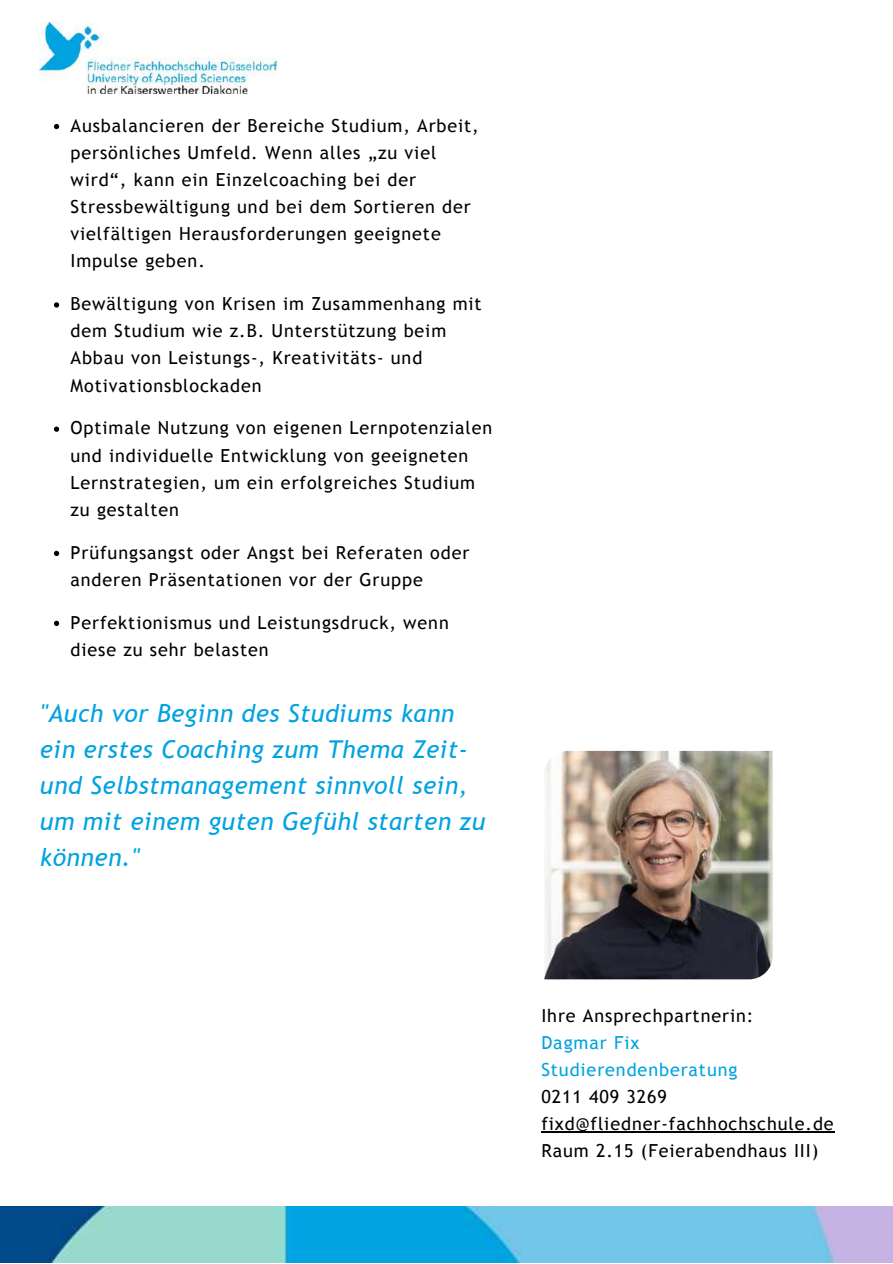
<style>
.page{position:relative;width:893px;height:1264px;background:#fff}
.page>*{position:absolute;margin:0;border:0;box-sizing:border-box;transform-origin:0 0}
.t1{font:italic 24.6px/36px "Trebuchet MS";letter-spacing:.02em;color:#00a3e0}
.t2{font:18px/27.2px "Trebuchet MS";letter-spacing:.05em;color:#000}
.t3{font:18px/27px "Trebuchet MS";letter-spacing:.05em;color:#00a3e0}
</style>
<div class="page">
<svg style="left:54px;top:124px;width:5px;height:5px"></svg>
<svg style="left:54px;top:302px;width:5px;height:5px"></svg>
<svg style="left:54px;top:426px;width:5px;height:6px"></svg>
<svg style="left:54px;top:551px;width:5px;height:5px"></svg>
<svg style="left:54px;top:620px;width:5px;height:6px"></svg>
<img style="left:40px;top:22px;width:236px;height:71px">
<hr style="left:541px;top:1131px;width:293px;height:1px;background:#000">
<img style="left:0;top:1206px;width:892px;height:56px">
<img style="left:544px;top:751px;width:228px;height:228px">
<p class="t2" style="left:70px;top:112px;width:410px">Ausbalancieren der Bereiche Studium, Arbeit, persönliches Umfeld. Wenn alles „zu viel wird“, kann ein Einzelcoaching bei der Stressbewältigung und bei dem Sortieren der vielfältigen Herausforderungen geeignete Impulse geben.</p>
<p class="t2" style="left:70px;top:290px;width:412px">Bewältigung von Krisen im Zusammenhang mit dem Studium wie z.B. Unterstützung beim Abbau von Leistungs-, Kreativitäts- und Motivationsblockaden</p>
<p class="t2" style="left:70px;top:414px;width:423px">Optimale Nutzung von eigenen Lernpotenzialen und individuelle Entwicklung von geeigneten Lernstrategien, um ein erfolgreiches Studium zu gestalten</p>
<p class="t2" style="left:70px;top:538px;width:400px">Prüfungsangst oder Angst bei Referaten oder anderen Präsentationen vor der Gruppe</p>
<p class="t2" style="left:70px;top:608px;width:380px">Perfektionismus und Leistungsdruck, wenn diese zu sehr belasten</p>
<h1 class="t1" style="left:40px;top:695px;width:447px">"Auch vor Beginn des Studiums kann ein erstes Coaching zum Thema Zeit&shy;und Selbstmanagement sinnvoll sein, um mit einem guten Gefühl starten zu können."</h1>
<p class="t2" style="left:541px;top:1001px;width:213px">Ihre Ansprechpartnerin:</p>
<p class="t3" style="left:541px;top:1029px;width:197px">Dagmar Fix<br>Studierendenberatung</p>
<p class="t2" style="left:541px;top:1082px;width:294px">0211 409 3269 fixd@fliedner-fachhochschule.de<br>Raum 2.15 (Feierabendhaus III)</p>
</div>
